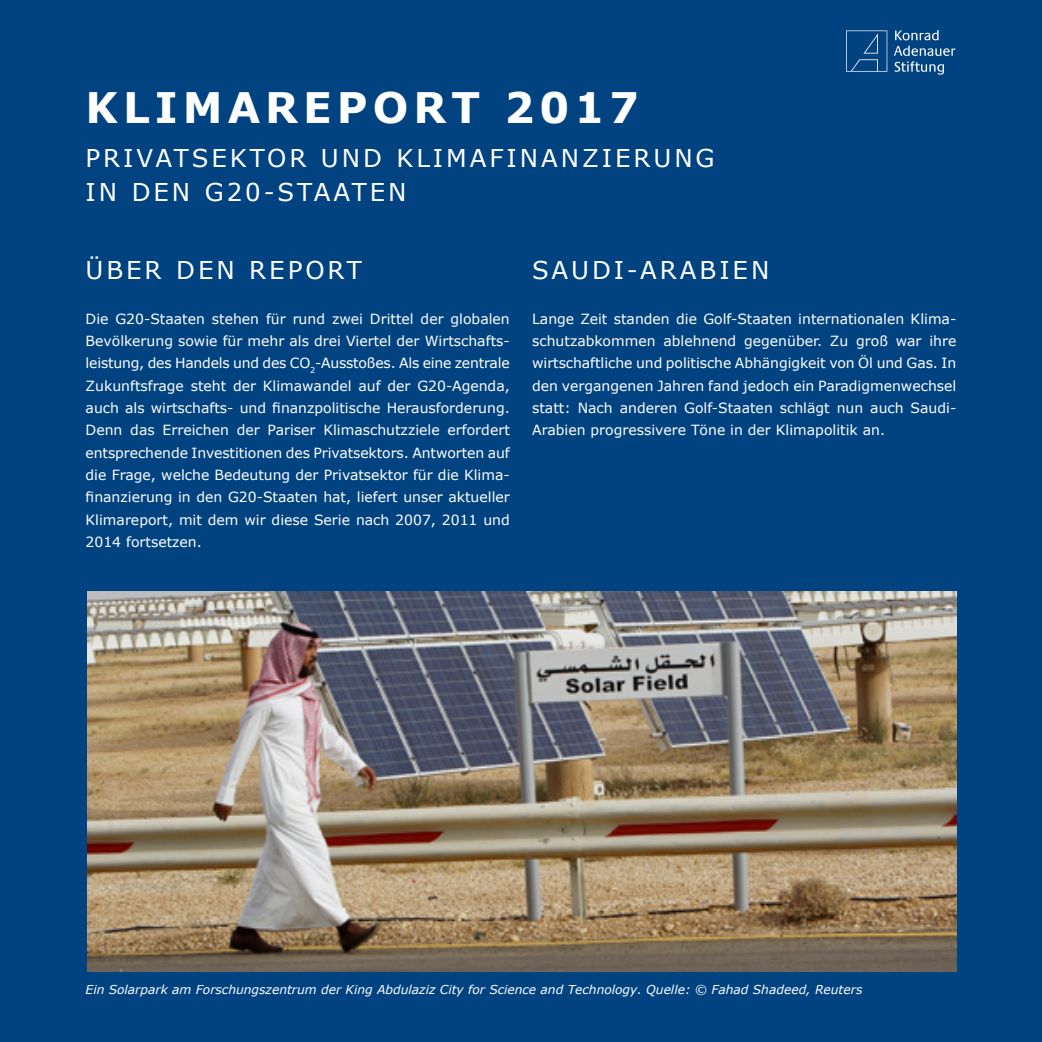
<style>
.page{position:relative;width:1042px;height:1042px;background:#004380}
.page>*{position:absolute;margin:0;border:0;box-sizing:border-box;transform-origin:0 0}
.t1{font:700 42px "Verdana";letter-spacing:.12em;color:#fff}
.t2{font:24.5px/33.2px "Verdana";letter-spacing:.12em;color:#fff}
.t3{font:14px/22.4px "Verdana";color:#fff}
.t4{font:italic 12.25px "Verdana";color:#fff}
</style>
<div class="page">
<img style="left:87px;top:592px;width:869px;height:379px">
<svg style="left:846px;top:30px;width:41px;height:42px"></svg>
<svg style="left:895px;top:30px;width:43px;height:10px"></svg>
<svg style="left:894px;top:46px;width:61px;height:29px"></svg>
<h1 class="t1" style="left:86px;top:78px;width:555px">KLIMAREPORT 2017</h1>
<h2 class="t2" style="left:86px;top:142px;width:630px">PRIVATSEKTOR UND KLIMAFINANZIERUNG<br>IN DEN G20-STAATEN</h2>
<h2 class="t2" style="left:86px;top:253px;width:278px">ÜBER DEN REPORT</h2>
<h2 class="t2" style="left:532px;top:253px;width:239px">SAUDI-ARABIEN</h2>
<p class="t3" style="left:86px;top:307px;width:426px">Die G20-Staaten stehen für rund zwei Drittel der globalen Bevölkerung sowie für mehr als drei Viertel der Wirtschafts&shy;leistung, des Handels und des CO<sub>2</sub>-Ausstoßes. Als eine zentrale Zukunftsfrage steht der Klimawandel auf der G20-Agenda, auch als wirtschafts- und finanzpolitische Herausforderung.<br>Denn das Erreichen der Pariser Klimaschutzziele erfordert entsprechende Investitionen des Privatsektors. Antworten auf die Frage, welche Bedeutung der Privatsektor für die Klima&shy;finanzierung in den G20-Staaten hat, liefert unser aktueller Klimareport, mit dem wir diese Serie nach 2007, 2011 und 2014 fortsetzen.</p>
<p class="t3" style="left:532px;top:307px;width:426px;text-align:justify">Lange Zeit standen die Golf-Staaten internationalen Klima&shy;schutzabkommen ablehnend gegenüber. Zu groß war ihre wirtschaftliche und politische Abhängigkeit von Öl und Gas. In den vergangenen Jahren fand jedoch ein Paradigmenwechsel statt: Nach anderen Golf-Staaten schlägt nun auch Saudi-Arabien progressivere Töne in der Klimapolitik an.</p>
<p class="t4" style="left:86px;top:980px;width:778px">Ein Solarpark am Forschungszentrum der King Abdulaziz City for Science and Technology. Quelle: © Fahad Shadeed, Reuters</p>
</div>
